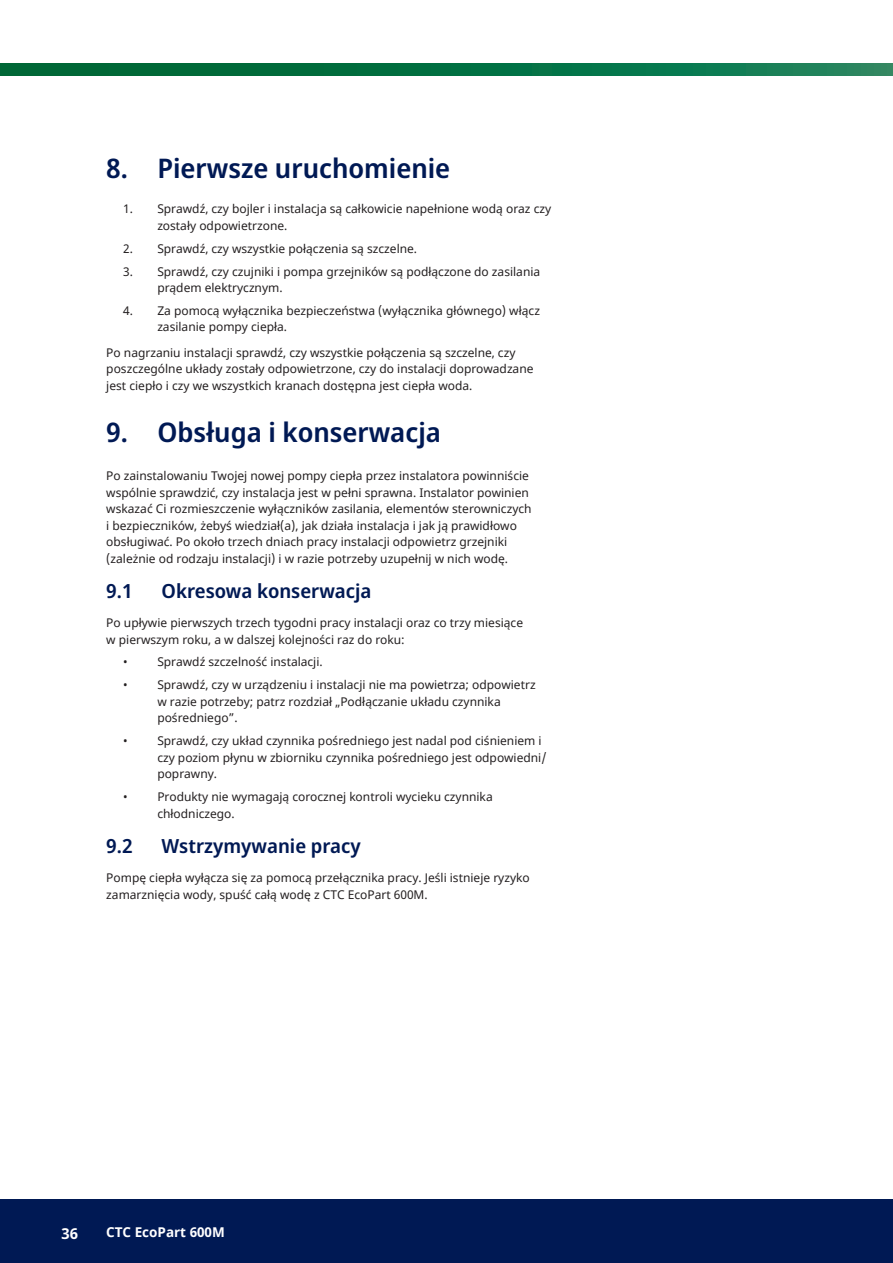
<style>
.page{position:relative;width:893px;height:1263px;background:#fff}
.page>*{position:absolute;margin:0;border:0;box-sizing:border-box;transform-origin:0 0}
.t1{font:600 27px "Noto Sans Display";color:#001954}
.t2{font:600 19.5px "Noto Sans Display";color:#001954}
.t3{font:700 15px "Noto Sans";color:#fff}
.t4{font:700 13.5px "Noto Sans";color:#fff}
.t5{font:12px/16.5px "Noto Sans";color:#231f20}
</style>
<div class="page">
<svg style="left:0;top:64px;width:893px;height:11px;background:#077244"></svg>
<div style="left:0;top:1199px;width:893px;height:64px;background:#001954"></div>
<h1 class="t1" style="left:106px;top:157px;width:345px">8. Pierwsze uruchomienie</h1>
<p class="t5" style="left:157px;top:201px;width:395px;text-indent:-34px">1. Sprawdź, czy bojler i instalacja są całkowicie napełnione wodą oraz czy zostały odpowietrzone.</p>
<p class="t5" style="left:123px;top:241px;width:295px">2. Sprawdź, czy wszystkie połączenia są szczelne.</p>
<p class="t5" style="left:157px;top:263px;width:384px;text-indent:-34px">3. Sprawdź, czy czujniki i pompa grzejników są podłączone do zasilania prądem elektrycznym.</p>
<p class="t5" style="left:157px;top:303px;width:384px;text-indent:-34px">4. Za pomocą wyłącznika bezpieczeństwa (wyłącznika głównego) włącz zasilanie pompy ciepła.</p>
<p class="t5" style="left:106px;top:344px;width:429px">Po nagrzaniu instalacji sprawdź, czy wszystkie połączenia są szczelne, czy poszczególne układy zostały odpowietrzone, czy do instalacji doprowadzane jest ciepło i czy we wszystkich kranach dostępna jest ciepła woda.</p>
<h1 class="t1" style="left:106px;top:422px;width:336px">9. Obsługa i konserwacja</h1>
<p class="t5" style="left:106px;top:468px;width:427px">Po zainstalowaniu Twojej nowej pompy ciepła przez instalatora powinniście wspólnie sprawdzić, czy instalacja jest w pełni sprawna. Instalator powinien wskazać Ci rozmieszczenie wyłączników zasilania, elementów sterowniczych i bezpieczników, żebyś wiedział(a), jak działa instalacja i jak ją prawidłowo obsługiwać. Po około trzech dniach pracy instalacji odpowietrz grzejniki (zależnie od rodzaju instalacji) i w razie potrzeby uzupełnij w nich wodę.</p>
<h2 class="t2" style="left:106px;top:583px;width:28px">9.1</h2>
<h2 class="t2" style="left:162px;top:577px;width:211px">Okresowa konserwacja</h2>
<p class="t5" style="left:106px;top:615px;width:418px">Po upływie pierwszych trzech tygodni pracy instalacji oraz co trzy miesiące w pierwszym roku, a w dalszej kolejności raz do roku:</p>
<p class="t5" style="left:123px;top:655px;width:6px">•</p>
<p class="t5" style="left:157px;top:654px;width:167px">Sprawdź szczelność instalacji.</p>
<p class="t5" style="left:123px;top:678px;width:6px">•</p>
<p class="t5" style="left:157px;top:677px;width:380px">Sprawdź, czy w urządzeniu i instalacji nie ma powietrza; odpowietrz w razie potrzeby; patrz rozdział „Podłączanie układu czynnika pośredniego”.</p>
<p class="t5" style="left:123px;top:733px;width:6px">•</p>
<p class="t5" style="left:157px;top:733px;width:391px">Sprawdź, czy układ czynnika pośredniego jest nadal pod ciśnieniem i czy poziom płynu w zbiorniku czynnika pośredniego jest odpowiedni/ poprawny.</p>
<p class="t5" style="left:123px;top:789px;width:6px">•</p>
<p class="t5" style="left:157px;top:789px;width:337px">Produkty nie wymagają corocznej kontroli wycieku czynnika chłodniczego.</p>
<h2 class="t2" style="left:106px;top:838px;width:28px">9.2</h2>
<h2 class="t2" style="left:162px;top:832px;width:201px">Wstrzymywanie pracy</h2>
<p class="t5" style="left:106px;top:870px;width:425px">Pompę ciepła wyłącza się za pomocą przełącznika pracy. Jeśli istnieje ryzyko zamarznięcia wody, spuść całą wodę z CTC EcoPart 600M.</p>
<p class="t3" style="left:62px;top:1225px;width:18px">36</p>
<p class="t4" style="left:106px;top:1225px;width:120px">CTC EcoPart 600M</p>
</div>
